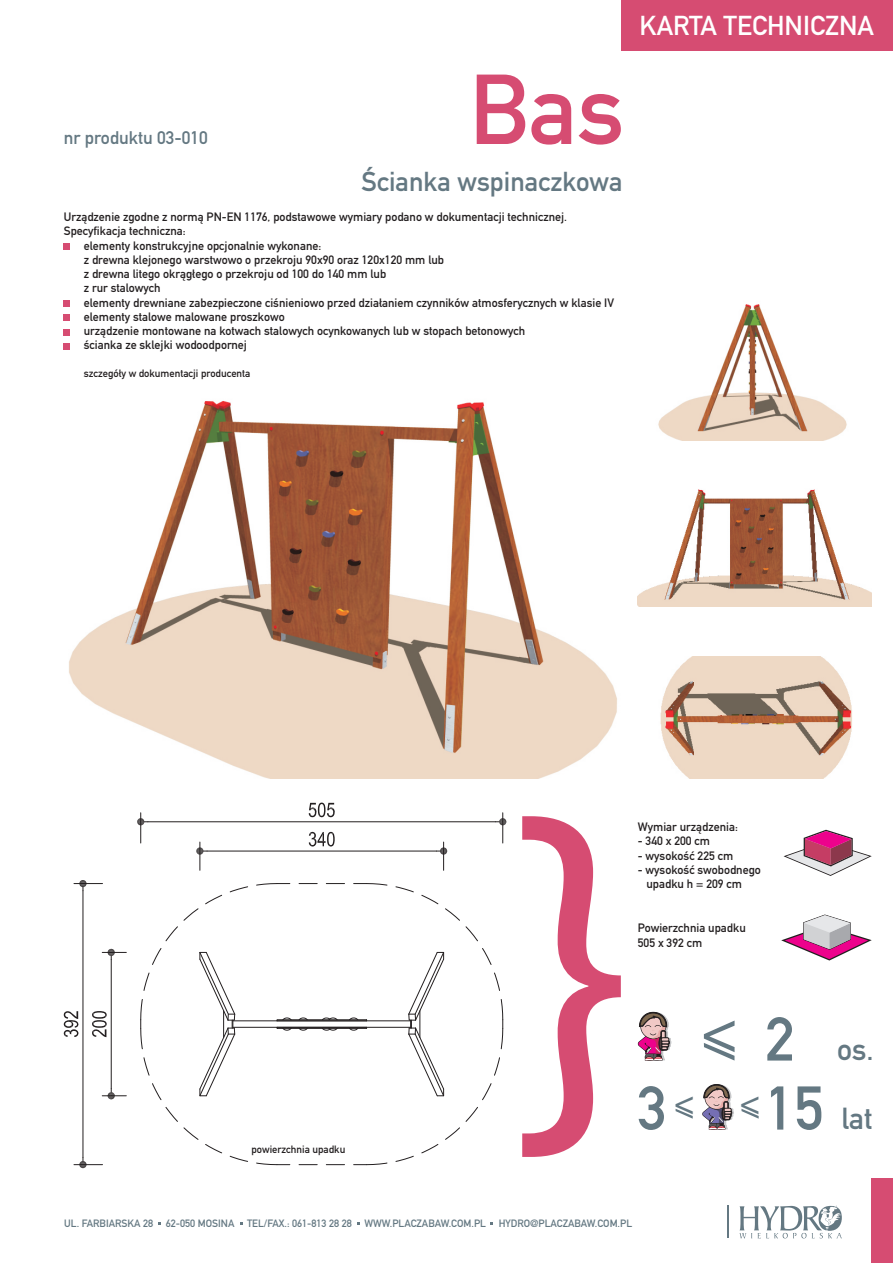
<style>
.page{position:relative;width:893px;height:1263px;background:#fff}
.page>*{position:absolute;margin:0;border:0;box-sizing:border-box;transform-origin:0 0}
.t1{font:97.5px "DIN Mittelschrift LTCE";color:#d64c72}
.t2{font:60.6px "DIN Mittelschrift LTCE";color:#647882}
.t3{font:30px "DIN Mittelschrift LTCE";color:#647882}
.t4{font:27px "DIN Mittelschrift LTCE";color:#647882}
.t5{font:27px "DIN Mittelschrift LTCE";color:#fff}
.t6{font:18px "DIN Mittelschrift LTCE";color:#647882}
.t7{font:12px/14.2px "DIN Mittelschrift LTCE";color:#231f20}
.t8{font:10.5px "DIN Mittelschrift LTCE";color:#647882}
.t9{font:10.5px "DIN Mittelschrift LTCE";color:#231f20}
</style>
<div class="page">
<img style="left:69px;top:401px;width:643px;height:377px">
<img style="left:613px;top:304px;width:234px;height:137px">
<svg style="left:781px;top:914px;width:91px;height:46px"></svg>
<svg style="left:783px;top:830px;width:89px;height:46px"></svg>
<div style="left:872px;top:1178px;width:21px;height:85px;background:#d64c72"></div>
<hr style="left:727px;top:1205px;width:1px;height:33px;background:#647882">
<div style="left:621px;top:0;width:271px;height:50px;background:#d64c72"></div>
<svg style="left:522px;top:816px;width:99px;height:341px"></svg>
<svg style="left:739px;top:1206px;width:103px;height:32px"></svg>
<div style="left:64px;top:243px;width:6px;height:7px;background:#d64c72"></div>
<div style="left:64px;top:300px;width:6px;height:7px;background:#d64c72"></div>
<svg style="left:64px;top:315px;width:6px;height:6px"></svg>
<svg style="left:64px;top:329px;width:6px;height:6px"></svg>
<svg style="left:64px;top:343px;width:6px;height:6px"></svg>
<img style="left:732px;top:1108px;width:2px;height:11px">
<svg style="left:702px;top:1084px;width:30px;height:45px"></svg>
<img style="left:670px;top:1038px;width:2px;height:9px">
<svg style="left:638px;top:1012px;width:32px;height:48px"></svg>
<img style="left:638px;top:657px;width:214px;height:121px">
<img style="left:638px;top:485px;width:234px;height:121px">
<hr style="left:233px;top:1027px;width:178px;height:1px;background:#231f20">
<hr style="left:233px;top:1020px;width:178px;height:1px;background:#231f20">
<svg style="left:277px;top:1028px;width:90px;height:2px"></svg>
<svg style="left:277px;top:1017px;width:90px;height:4px"></svg>
<svg style="left:494px;top:973px;width:6px;height:18px"></svg>
<svg style="left:482px;top:948px;width:9px;height:17px"></svg>
<svg style="left:466px;top:926px;width:12px;height:15px"></svg>
<svg style="left:445px;top:908px;width:15px;height:12px"></svg>
<svg style="left:422px;top:895px;width:16px;height:9px"></svg>
<svg style="left:396px;top:887px;width:18px;height:5px"></svg>
<svg style="left:396px;top:1156px;width:18px;height:5px"></svg>
<svg style="left:422px;top:1144px;width:16px;height:9px"></svg>
<svg style="left:445px;top:1127px;width:15px;height:12px"></svg>
<svg style="left:466px;top:1107px;width:12px;height:15px"></svg>
<svg style="left:482px;top:1083px;width:9px;height:17px"></svg>
<svg style="left:494px;top:1057px;width:6px;height:18px"></svg>
<svg style="left:501px;top:999px;width:2px;height:50px"></svg>
<svg style="left:354px;top:1163px;width:33px;height:2px"></svg>
<svg style="left:326px;top:1164px;width:19px;height:1px"></svg>
<svg style="left:299px;top:1164px;width:18px;height:1px"></svg>
<svg style="left:144px;top:1057px;width:5px;height:18px"></svg>
<svg style="left:152px;top:1083px;width:9px;height:17px"></svg>
<svg style="left:166px;top:1107px;width:12px;height:15px"></svg>
<svg style="left:184px;top:1127px;width:14px;height:12px"></svg>
<svg style="left:205px;top:1144px;width:17px;height:9px"></svg>
<svg style="left:230px;top:1156px;width:18px;height:5px"></svg>
<svg style="left:256px;top:1163px;width:34px;height:2px"></svg>
<svg style="left:230px;top:887px;width:18px;height:5px"></svg>
<svg style="left:205px;top:895px;width:17px;height:9px"></svg>
<svg style="left:184px;top:908px;width:14px;height:12px"></svg>
<svg style="left:166px;top:926px;width:12px;height:15px"></svg>
<svg style="left:152px;top:948px;width:9px;height:17px"></svg>
<svg style="left:144px;top:973px;width:5px;height:18px"></svg>
<svg style="left:140px;top:999px;width:3px;height:50px"></svg>
<svg style="left:256px;top:883px;width:34px;height:2px"></svg>
<svg style="left:299px;top:883px;width:18px;height:1px"></svg>
<svg style="left:326px;top:883px;width:19px;height:1px"></svg>
<svg style="left:354px;top:883px;width:33px;height:2px"></svg>
<svg style="left:199px;top:952px;width:36px;height:144px"></svg>
<hr style="left:140px;top:813px;width:1px;height:30px;background:#231f20">
<hr style="left:502px;top:813px;width:1px;height:30px;background:#231f20">
<hr style="left:148px;top:821px;width:348px;height:1px;background:#231f20">
<svg style="left:137px;top:818px;width:11px;height:7px"></svg>
<svg style="left:496px;top:818px;width:10px;height:7px"></svg>
<svg style="left:309px;top:803px;width:26px;height:15px"></svg>
<hr style="left:207px;top:851px;width:229px;height:1px;background:#231f20">
<svg style="left:196px;top:842px;width:11px;height:28px"></svg>
<svg style="left:436px;top:842px;width:11px;height:28px"></svg>
<svg style="left:309px;top:832px;width:26px;height:15px"></svg>
<hr style="left:83px;top:891px;width:1px;height:266px;background:#231f20">
<svg style="left:74px;top:880px;width:29px;height:11px"></svg>
<svg style="left:74px;top:1157px;width:29px;height:11px"></svg>
<svg style="left:64px;top:1011px;width:15px;height:26px"></svg>
<hr style="left:111px;top:959px;width:1px;height:129px;background:#231f20">
<svg style="left:102px;top:949px;width:24px;height:10px"></svg>
<svg style="left:102px;top:1088px;width:24px;height:11px"></svg>
<svg style="left:92px;top:1011px;width:15px;height:26px"></svg>
<svg style="left:408px;top:952px;width:36px;height:144px"></svg>
<svg style="left:704px;top:1043px;width:31px;height:17px"></svg>
<svg style="left:675px;top:1108px;width:18px;height:11px"></svg>
<svg style="left:741px;top:1108px;width:18px;height:11px"></svg>
<h3 class="t6" style="left:64px;top:132px;width:145px">nr produktu 03-010</h3>
<h1 class="t1" style="left:469px;top:75px;width:157px">Bas</h1>
<h3 class="t4" style="left:362px;top:172px;width:263px">Œcianka wspinaczkowa</h3>
<p class="t7" style="left:64px;top:211px;width:505px">Urz¹dzenie zgodne z norm¹ PN-EN 1176, podstawowe wymiary podano w dokumentacji technicznej.<br>Specyfikacja techniczna:</p>
<p class="t7" style="left:84px;top:240px;width:532px">elementy konstrukcyjne opcjonalnie wykonane:<br>z drewna klejonego warstwowo o przekroju 90x90 oraz 120x120 mm lub<br>z drewna litego okr¹g³ego o przekroju od 100 do 140 mm lub<br>z rur stalowych<br>elementy drewniane zabezpieczone ciœnieniowo przed dzia³aniem czynników atmosferycznych w klasie IV elementy stalowe malowane proszkowo<br>urz¹dzenie montowane na kotwach stalowych ocynkowanych lub w stopach betonowych<br>œcianka ze sklejki wodoodpornej</p>
<p class="t9" style="left:84px;top:369px;width:168px">szczegó³y w dokumentacji producenta</p>
<h3 class="t5" style="left:640px;top:16px;width:236px">KARTA TECHNICZNA</h3>
<p class="t9" style="left:251px;top:1146px;width:95px">powierzchnia upadku</p>
<p class="t7" style="left:638px;top:821px;width:102px">Wymiar urz¹dzenia:</p>
<p class="t7" style="left:638px;top:836px;width:74px">- 340 x 200 cm</p>
<p class="t7" style="left:638px;top:850px;width:97px">- wysokoœæ 225 cm</p>
<p class="t7" style="left:646px;top:864px;width:116px;text-indent:-9px">- wysokoœæ swobodnego upadku h = 209 cm</p>
<p class="t7" style="left:638px;top:923px;width:109px">Powierzchnia upadku<br>505 x 392 cm</p>
<h2 class="t2" style="left:765px;top:1017px;width:31px">2</h2>
<h2 class="t2" style="left:638px;top:1086px;width:31px">3</h2>
<h2 class="t2" style="left:765px;top:1086px;width:60px">15</h2>
<h3 class="t3" style="left:837px;top:1039px;width:38px">os.</h3>
<h3 class="t3" style="left:841px;top:1108px;width:33px">lat</h3>
<p class="t8" style="left:64px;top:1219px;width:569px">UL. FARBIARSKA 28 62-050 MOSINA TEL/FAX.: 061-813 28 28 WWW.PLACZABAW.COM.PL HYDRO@PLACZABAW.COM.PL</p>
</div>
